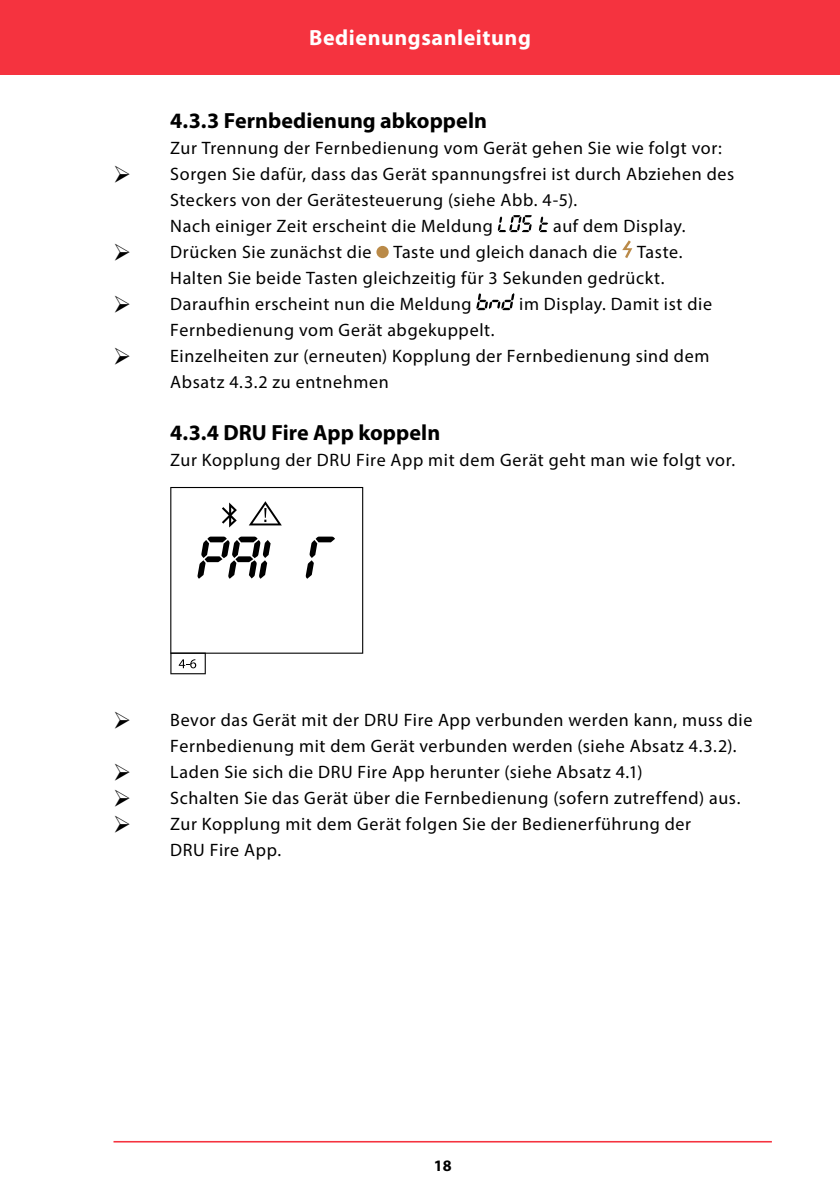
<style>
.page{position:relative;width:840px;height:1191px;background:#fff}
.page>*{position:absolute;margin:0;border:0;box-sizing:border-box;transform-origin:0 0}
.Sub-Paragraaf{font:700 22px "Myriad Pro";color:#000}
.t1{font:700 22px "Myriad Pro";letter-spacing:.025em;color:#fff}
.Platte_tekst_-_Icoon{font:18px/26px "Myriad Pro";letter-spacing:.035em;color:#000}
.Platte_tekst{font:18px "Myriad Pro";letter-spacing:.035em;color:#000}
.t2{font:700 16px "Myriad Pro";color:#000}
</style>
<div class="page">
<div style="left:0;top:0;width:839px;height:75px;background:#f5333f"></div>
<hr style="left:113px;top:1141px;width:658px;height:1px;background:#f5333f">
<svg style="left:538px;top:216px;width:10px;height:16px"></svg>
<svg style="left:497px;top:215px;width:34px;height:17px"></svg>
<div style="left:376px;top:246px;width:12px;height:12px;background:#ba8a48;border-radius:50%"></div>
<svg style="left:622px;top:240px;width:10px;height:18px"></svg>
<svg style="left:476px;top:293px;width:38px;height:17px"></svg>
<svg style="left:170px;top:487px;width:193px;height:187px"></svg>
<p class="t1" style="left:309px;top:23px;width:223px">Bedienungsanleitung</p>
<p class="Sub-Paragraaf" style="left:170px;top:106px;width:318px">4.3.3 Fernbedienung abkoppeln</p>
<p class="Platte_tekst" style="left:170px;top:137px;width:552px">Zur Trennung der Fernbedienung vom Gerät gehen Sie wie folgt vor:</p>
<p class="Platte_tekst_-_Icoon" style="left:170px;top:161px;width:565px">Sorgen Sie dafür, dass das Gerät spannungsfrei ist durch Abziehen des<br>Steckers von der Gerätesteuerung (siehe Abb. 4-5).<br>Nach einiger Zeit erscheint die Meldung</p>
<p class="Platte_tekst_-_Icoon" style="left:553px;top:213px;width:134px">auf dem Display.</p>
<p class="Platte_tekst_-_Icoon" style="left:170px;top:239px;width:513px">Drücken Sie zunächst die Taste und gleich danach die Taste.<br>Halten Sie beide Tasten gleichzeitig für 3 Sekunden gedrückt.</p>
<p class="Platte_tekst_-_Icoon" style="left:170px;top:291px;width:302px">Daraufhin erscheint nun die Meldung</p>
<p class="Platte_tekst_-_Icoon" style="left:519px;top:291px;width:194px">im Display. Damit ist die</p>
<p class="Platte_tekst_-_Icoon" style="left:170px;top:317px;width:326px">Fernbedienung vom Gerät abgekuppelt.</p>
<p class="Platte_tekst_-_Icoon" style="left:170px;top:343px;width:540px">Einzelheiten zur (erneuten) Kopplung der Fernbedienung sind dem<br>Absatz 4.3.2 zu entnehmen</p>
<p class="Sub-Paragraaf" style="left:170px;top:418px;width:271px">4.3.4 DRU Fire App koppeln</p>
<p class="Platte_tekst" style="left:170px;top:449px;width:566px">Zur Kopplung der DRU Fire App mit dem Gerät geht man wie folgt vor.</p>
<p class="Platte_tekst_-_Icoon" style="left:170px;top:707px;width:583px">Bevor das Gerät mit der DRU Fire App verbunden werden kann, muss die<br>Fernbedienung mit dem Gerät verbunden werden (siehe Absatz 4.3.2).</p>
<p class="Platte_tekst_-_Icoon" style="left:170px;top:759px;width:473px">Laden Sie sich die DRU Fire App herunter (siehe Absatz 4.1)</p>
<p class="Platte_tekst_-_Icoon" style="left:170px;top:785px;width:571px">Schalten Sie das Gerät über die Fernbedienung (sofern zutreffend) aus.</p>
<p class="Platte_tekst_-_Icoon" style="left:170px;top:811px;width:522px">Zur Kopplung mit dem Gerät folgen Sie der Bedienerführung der<br>DRU Fire App.</p>
<p class="t2" style="left:433px;top:1155px;width:19px">18</p>
</div>
